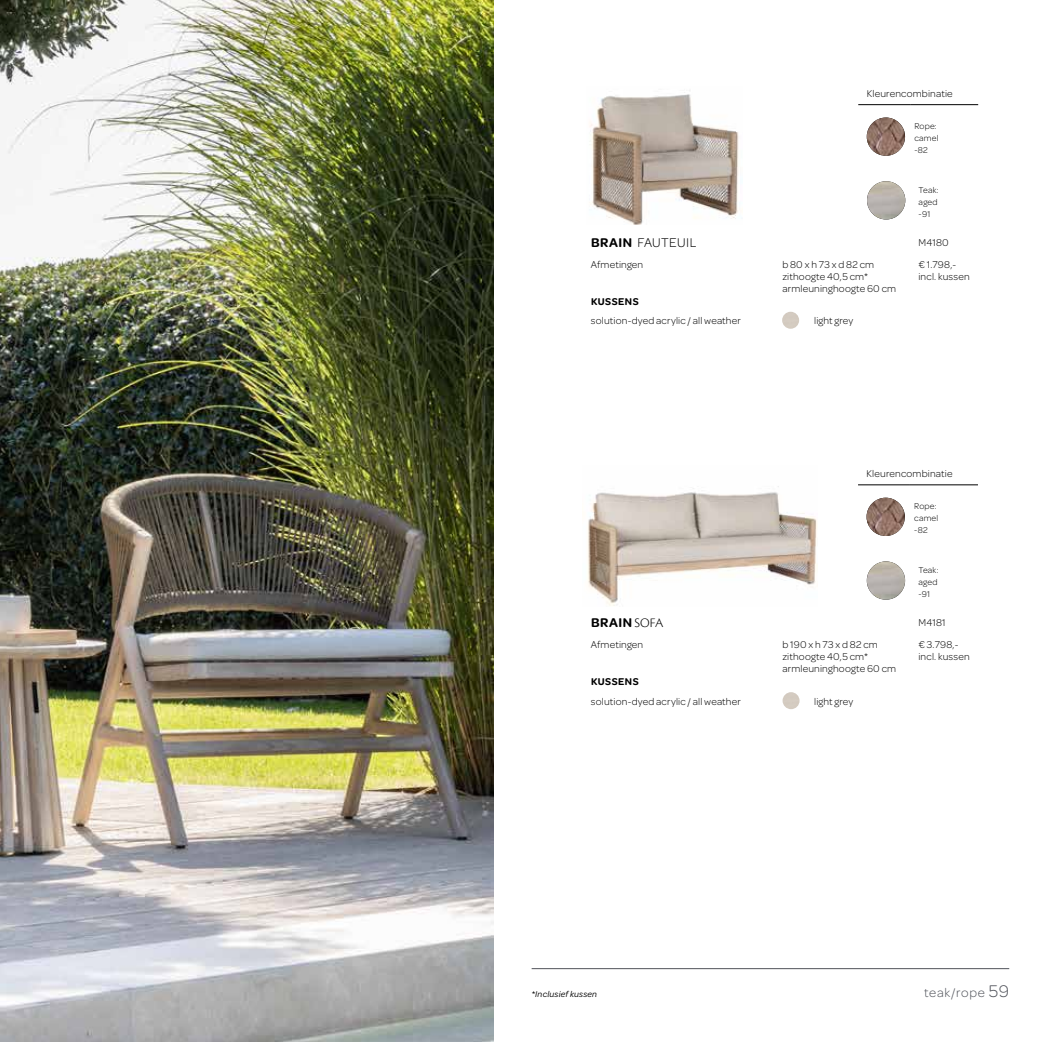
<style>
.page{position:relative;width:1042px;height:1042px;background:#fff}
.page>*{position:absolute;margin:0;border:0;box-sizing:border-box;transform-origin:0 0}
.t1{font:300 13.5px "Omnes";letter-spacing:.03em;color:#000}
.t2{font:300 13.5px "Omnes";letter-spacing:.06em;color:#50535a}
.t3{font:600 13.5px "Omnes";letter-spacing:.04em;color:#000}
.t4{font:300 10.5px/12px "Omnes";letter-spacing:.015em;color:#000}
.t5{font:600 10.5px "Omnes";letter-spacing:.045em;color:#000}
.t6{font:300 9px/12px "Omnes";letter-spacing:.02em;color:#000}
.t7{font:italic 9px "Omnes";letter-spacing:.02em;color:#000}
.s1{font-weight:600}
.s2{font-family:"Cronos Pro";font-weight:300}
.s3{font-size:18px}
</style>
<div class="page">
<img style="left:0;top:0;width:493px;height:1042px">
<hr style="left:531px;top:968px;width:478px;height:1px;background:#50535a">
<img style="left:782px;top:692px;width:17px;height:17px;border-radius:9px">
<img style="left:588px;top:486px;width:229px;height:120px">
<hr style="left:858px;top:484px;width:52px;height:1px;background:#000">
<hr style="left:910px;top:484px;width:68px;height:1px;background:#000">
<img style="left:866px;top:498px;width:39px;height:38px;border-radius:19px">
<img style="left:867px;top:561px;width:38px;height:39px;border-radius:19px">
<img style="left:782px;top:312px;width:17px;height:17px;border-radius:9px">
<img style="left:590px;top:90px;width:149px;height:135px">
<hr style="left:858px;top:104px;width:52px;height:1px;background:#000">
<hr style="left:910px;top:104px;width:68px;height:1px;background:#000">
<img style="left:867px;top:117px;width:38px;height:39px;border-radius:19px">
<img style="left:867px;top:181px;width:38px;height:38px;border-radius:19px">
<p class="t4" style="left:867px;top:87px;width:87px">Kleurencombinatie</p>
<p class="t6" style="left:914px;top:119px;width:26px">Rope: camel -82</p>
<p class="t6" style="left:918px;top:183px;width:22px">Teak: aged -91</p>
<p class="t1" style="left:591px;top:234px;width:107px"><span class="s1">BRAIN</span> FAUTEUIL</p>
<p class="t4" style="left:918px;top:236px;width:32px">M4180</p>
<p class="t4" style="left:591px;top:258px;width:54px">Afmetingen</p>
<p class="t4" style="left:782px;top:258px;width:115px">b 80 x h 73 x d 82 cm zithoogte 40,5 cm* armleuninghoogte 60 cm</p>
<p class="t4" style="left:918px;top:258px;width:53px">€ 1.798,- incl. kussen</p>
<p class="t5" style="left:591px;top:294px;width:49px">KUSSENS</p>
<p class="t4" style="left:591px;top:314px;width:151px">solution-dyed acrylic / all weather</p>
<p class="t4" style="left:814px;top:314px;width:41px">light grey</p>
<p class="t4" style="left:866px;top:467px;width:87px">Kleurencombinatie</p>
<p class="t6" style="left:914px;top:499px;width:26px">Rope: camel -82</p>
<p class="t6" style="left:918px;top:563px;width:22px">Teak: aged -91</p>
<p class="t3" style="left:591px;top:613px;width:74px">BRAIN <span class="s2">SOFA</span></p>
<p class="t4" style="left:918px;top:616px;width:29px">M4181</p>
<p class="t4" style="left:591px;top:638px;width:54px">Afmetingen</p>
<p class="t4" style="left:782px;top:638px;width:115px">b 190 x h 73 x d 82 cm zithoogte 40,5 cm* armleuninghoogte 60 cm</p>
<p class="t4" style="left:918px;top:638px;width:53px">€ 3.798,- incl. kussen</p>
<p class="t5" style="left:591px;top:674px;width:49px">KUSSENS</p>
<p class="t4" style="left:591px;top:694px;width:151px">solution-dyed acrylic / all weather</p>
<p class="t4" style="left:814px;top:694px;width:41px">light grey</p>
<p class="t7" style="left:531px;top:988px;width:67px">*Inclusief kussen</p>
<p class="t2" style="left:924px;top:983px;width:87px">teak/rope <span class="s3">59</span></p>
</div>
